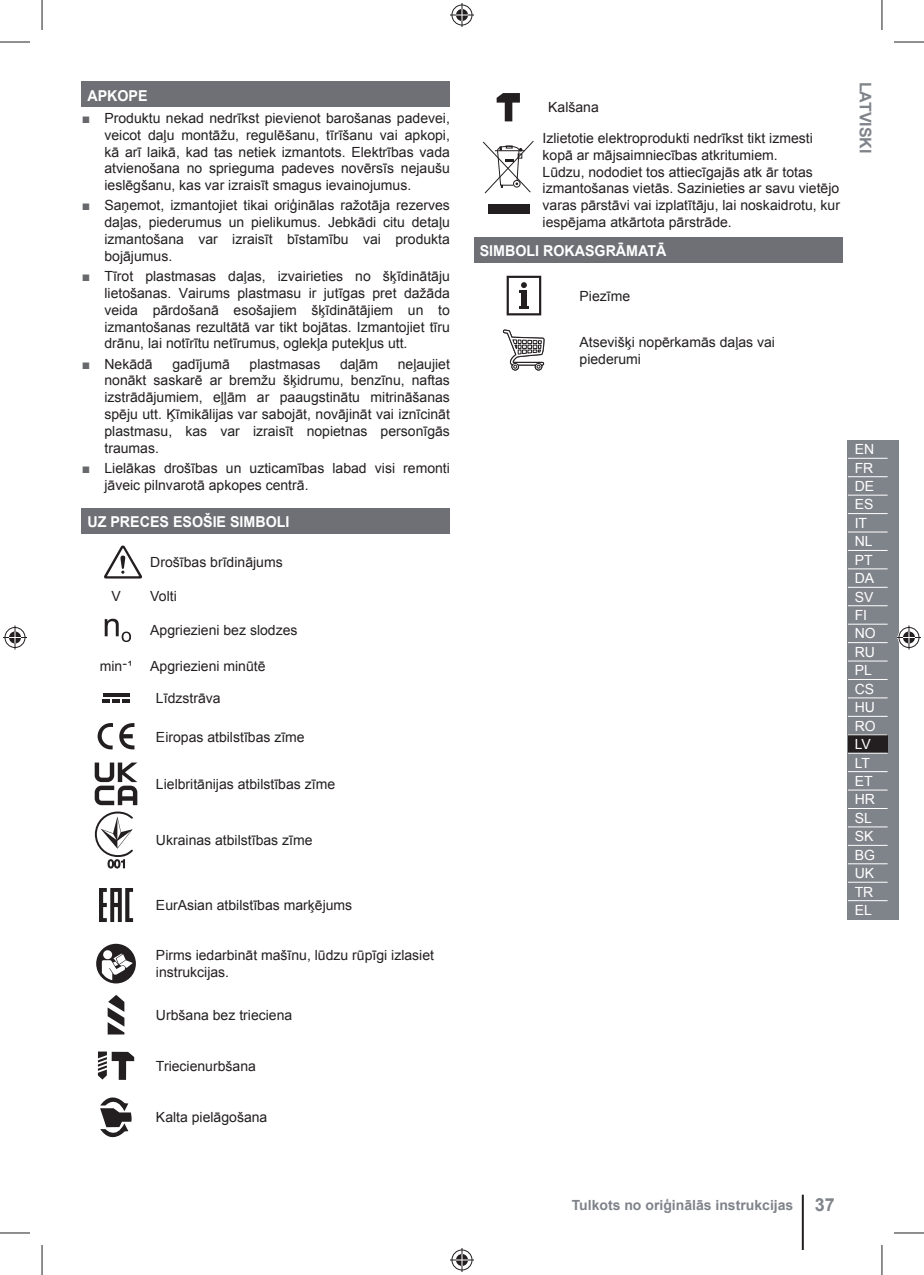
<style>
.page{position:relative;width:924px;height:1275px;background:#fff}
.page>*{position:absolute;margin:0;border:0;box-sizing:border-box;transform-origin:0 0}
.t1{font:700 16px "Arial";color:#7f838a}
.t2{font:700 15px "Arial";color:#fff;scale:.95 1}
.t3{font:14px/16.8px "Arial";color:#231f20}
.t4{font:14px/18.4px "Arial";color:#fff}
.t5{font:700 14px "Arial";color:#7f838a}
.s1{color:#66686c}
.s2{font-size:18px}
</style>
<div class="page">
<hr style="left:801px;top:1194px;width:2px;height:56px;background:#231f20">
<div style="left:847px;top:440px;width:51px;height:479px;background:#7f838a"></div>
<svg style="left:848px;top:477px;width:39px;height:425px"></svg>
<div style="left:847px;top:735px;width:40px;height:18px;background:#231f20"></div>
<hr style="left:847px;top:458px;width:40px;height:1px;background:#fff">
<hr style="left:847px;top:476px;width:40px;height:1px;background:#fff">
<hr style="left:847px;top:494px;width:40px;height:1px;background:#fff">
<hr style="left:847px;top:513px;width:40px;height:1px;background:#fff">
<hr style="left:847px;top:531px;width:40px;height:1px;background:#fff">
<hr style="left:847px;top:550px;width:40px;height:1px;background:#fff">
<hr style="left:847px;top:568px;width:40px;height:1px;background:#fff">
<hr style="left:847px;top:587px;width:40px;height:1px;background:#fff">
<hr style="left:847px;top:605px;width:40px;height:1px;background:#fff">
<hr style="left:847px;top:623px;width:40px;height:1px;background:#fff">
<hr style="left:847px;top:642px;width:40px;height:1px;background:#fff">
<hr style="left:847px;top:660px;width:40px;height:1px;background:#fff">
<hr style="left:847px;top:679px;width:40px;height:1px;background:#fff">
<hr style="left:847px;top:697px;width:40px;height:1px;background:#fff">
<hr style="left:847px;top:716px;width:40px;height:1px;background:#fff">
<hr style="left:847px;top:734px;width:40px;height:1px;background:#fff">
<hr style="left:847px;top:752px;width:40px;height:1px;background:#fff">
<hr style="left:847px;top:771px;width:40px;height:1px;background:#fff">
<hr style="left:847px;top:789px;width:40px;height:1px;background:#fff">
<hr style="left:847px;top:808px;width:40px;height:1px;background:#fff">
<hr style="left:847px;top:826px;width:40px;height:1px;background:#fff">
<hr style="left:847px;top:845px;width:40px;height:1px;background:#fff">
<hr style="left:847px;top:863px;width:40px;height:1px;background:#fff">
<hr style="left:847px;top:881px;width:40px;height:1px;background:#fff">
<hr style="left:847px;top:900px;width:40px;height:1px;background:#fff">
<div style="left:82px;top:82px;width:368px;height:25px;background:#6e7076"></div>
<div style="left:82px;top:508px;width:368px;height:25px;background:#6e7076"></div>
<svg style="left:104px;top:545px;width:38px;height:33px"></svg>
<svg style="left:105px;top:618px;width:26px;height:24px"></svg>
<hr style="left:102px;top:693px;width:27px;height:3px;background:#231f20">
<svg style="left:102px;top:699px;width:28px;height:3px"></svg>
<svg style="left:98px;top:723px;width:36px;height:27px"></svg>
<svg style="left:95px;top:762px;width:42px;height:43px"></svg>
<svg style="left:95px;top:811px;width:38px;height:57px"></svg>
<svg style="left:99px;top:888px;width:34px;height:34px"></svg>
<svg style="left:96px;top:943px;width:40px;height:40px"></svg>
<svg style="left:108px;top:995px;width:16px;height:39px"></svg>
<svg style="left:98px;top:1051px;width:36px;height:29px"></svg>
<svg style="left:100px;top:1097px;width:32px;height:40px"></svg>
<div style="left:474px;top:237px;width:367px;height:26px;background:#6e7076"></div>
<svg style="left:496px;top:93px;width:23px;height:28px"></svg>
<svg style="left:483px;top:141px;width:50px;height:53px"></svg>
<div style="left:488px;top:204px;width:41px;height:9px;background:#231f20"></div>
<svg style="left:506px;top:276px;width:35px;height:39px"></svg>
<svg style="left:502px;top:329px;width:43px;height:42px"></svg>
<hr style="left:0;top:42px;width:30px;height:1px;background:#231f20">
<hr style="left:893px;top:42px;width:30px;height:1px;background:#231f20">
<hr style="left:0;top:1232px;width:30px;height:1px;background:#231f20">
<hr style="left:893px;top:1232px;width:30px;height:1px;background:#231f20">
<hr style="left:42px;top:0;width:1px;height:30px;background:#231f20">
<hr style="left:42px;top:1245px;width:1px;height:30px;background:#231f20">
<hr style="left:881px;top:0;width:1px;height:30px;background:#231f20">
<hr style="left:881px;top:1245px;width:1px;height:30px;background:#231f20">
<svg style="left:450px;top:3px;width:24px;height:24px"></svg>
<svg style="left:450px;top:1248px;width:24px;height:24px"></svg>
<svg style="left:3px;top:625px;width:24px;height:24px"></svg>
<svg style="left:897px;top:625px;width:23px;height:24px"></svg>
<p class="t2" style="left:87px;top:87px;width:65px">APKOPE</p>
<p class="t3" style="left:104px;top:110px;width:347px;text-align:justify;text-indent:-23px"><span class="s1">■</span> Produktu nekad nedrīkst pievienot barošanas padevei, veicot daļu montāžu, regulēšanu, tīrīšanu vai apkopi, kā arī laikā, kad tas netiek izmantots. Elektrības vada atvienošana no sprieguma padeves novērsīs nejaušu ieslēgšanu, kas var izraisīt smagus ievainojumus.</p>
<p class="t3" style="left:104px;top:197px;width:347px;text-align:justify;text-indent:-23px"><span class="s1">■</span> Saņemot, izmantojiet tikai oriģinālas ražotāja rezerves daļas, piederumus un pielikumus. Jebkādi citu detaļu izmantošana var izraisīt bīstamību vai produkta bojājumus.</p>
<p class="t3" style="left:104px;top:268px;width:347px;text-align:justify;text-indent:-23px"><span class="s1">■</span> Tīrot plastmasas daļas, izvairieties no šķīdinātāju lietošanas. Vairums plastmasu ir jutīgas pret dažāda veida pārdošanā esošajiem šķīdinātājiem un to izmantošanas rezultātā var tikt bojātas. Izmantojiet tīru drānu, lai notīrītu netīrumus, oglekļa putekļus utt.</p>
<p class="t3" style="left:82px;top:355px;width:72px"><span class="s1">■</span> Nekādā</p>
<p class="t3" style="left:172px;top:355px;width:59px">gadījumā</p>
<p class="t3" style="left:249px;top:355px;width:72px">plastmasas</p>
<p class="t3" style="left:340px;top:355px;width:40px">daļām</p>
<p class="t3" style="left:104px;top:355px;width:347px;text-align:justify;text-indent:293px">neļaujiet nonākt saskarē ar bremžu šķidrumu, benzīnu, naftas izstrādājumiem, eļļām ar paaugstinātu mitrināšanas spēju utt. Ķīmikālijas var sabojāt, novājināt vai iznīcināt plastmasu, kas var izraisīt nopietnas personīgās traumas.</p>
<p class="t3" style="left:104px;top:459px;width:347px;text-indent:-23px"><span class="s1">■</span> Lielākas drošības un uzticamības labad visi remonti jāveic pilnvarotā apkopes centrā.</p>
<p class="t2" style="left:87px;top:513px;width:214px">UZ PRECES ESOŠIE SIMBOLI</p>
<p class="t3" style="left:150px;top:554px;width:134px">Drošības brīdinājums</p>
<p class="t3" style="left:111px;top:588px;width:11px">V</p>
<p class="t3" style="left:150px;top:588px;width:28px">Volti</p>
<p class="t3" style="left:150px;top:621px;width:149px">Apgriezieni bez slodzes</p>
<p class="t3" style="left:100px;top:658px;width:34px">min־¹</p>
<p class="t3" style="left:150px;top:658px;width:117px">Apgriezieni minūtē</p>
<p class="t3" style="left:156px;top:689px;width:66px">Līdzstrāva</p>
<p class="t3" style="left:156px;top:728px;width:150px">Eiropas atbilstības zīme</p>
<p class="t3" style="left:156px;top:775px;width:180px">Lielbritānijas atbilstības zīme</p>
<p class="t3" style="left:156px;top:832px;width:158px">Ukrainas atbilstības zīme</p>
<p class="t3" style="left:156px;top:897px;width:198px">EurAsian atbilstības marķējums</p>
<p class="t3" style="left:156px;top:947px;width:279px">Pirms iedarbināt mašīnu, lūdzu rūpīgi izlasiet instrukcijas.</p>
<p class="t3" style="left:156px;top:1006px;width:138px">Urbšana bez trieciena</p>
<p class="t3" style="left:156px;top:1057px;width:101px">Triecienurbšana</p>
<p class="t3" style="left:156px;top:1109px;width:113px">Kalta pielāgošana</p>
<p class="t3" style="left:542px;top:92px;width:271px;line-height:30.6px;text-indent:6px">Kalšana<br>Izlietotie elektroprodukti nedrīkst tikt izmesti</p>
<p class="t3" style="left:542px;top:146px;width:299px">kopā ar mājsaimniecības atkritumiem.<br>Lūdzu, nododiet tos attiecīgajās atk ār totas izmantošanas vietās. Sazinieties ar savu vietējo varas pārstāvi vai izplatītāju, lai noskaidrotu, kur iespējama atkārtota pārstrāde.</p>
<p class="t2" style="left:479px;top:243px;width:198px">SIMBOLI ROKASGRĀMATĀ</p>
<p class="t3" style="left:579px;top:287px;width:52px">Piezīme</p>
<p class="t3" style="left:579px;top:333px;width:197px">Atsevišķi nopērkamās daļas vai piederumi</p>
<p class="t1" style="left:874px;top:82px;width:73px;rotate:90deg">LATVISKI</p>
<p class="t4" style="left:854px;top:440px;width:22px">EN<br>FR<br>DE<br>ES<br>IT<br>NL<br>PT<br>DA<br>SV<br>FI<br>NO<br>RU<br>PL<br>CS<br>HU<br>RO<br>LV<br>LT<br>ET<br>HR<br>SL<br>SK<br>BG<br>UK<br>TR<br>EL</p>
<p class="t5" style="left:571px;top:1197px;width:264px">Tulkots no oriģinālās instrukcijas <span class="s2">37</span></p>
</div>
